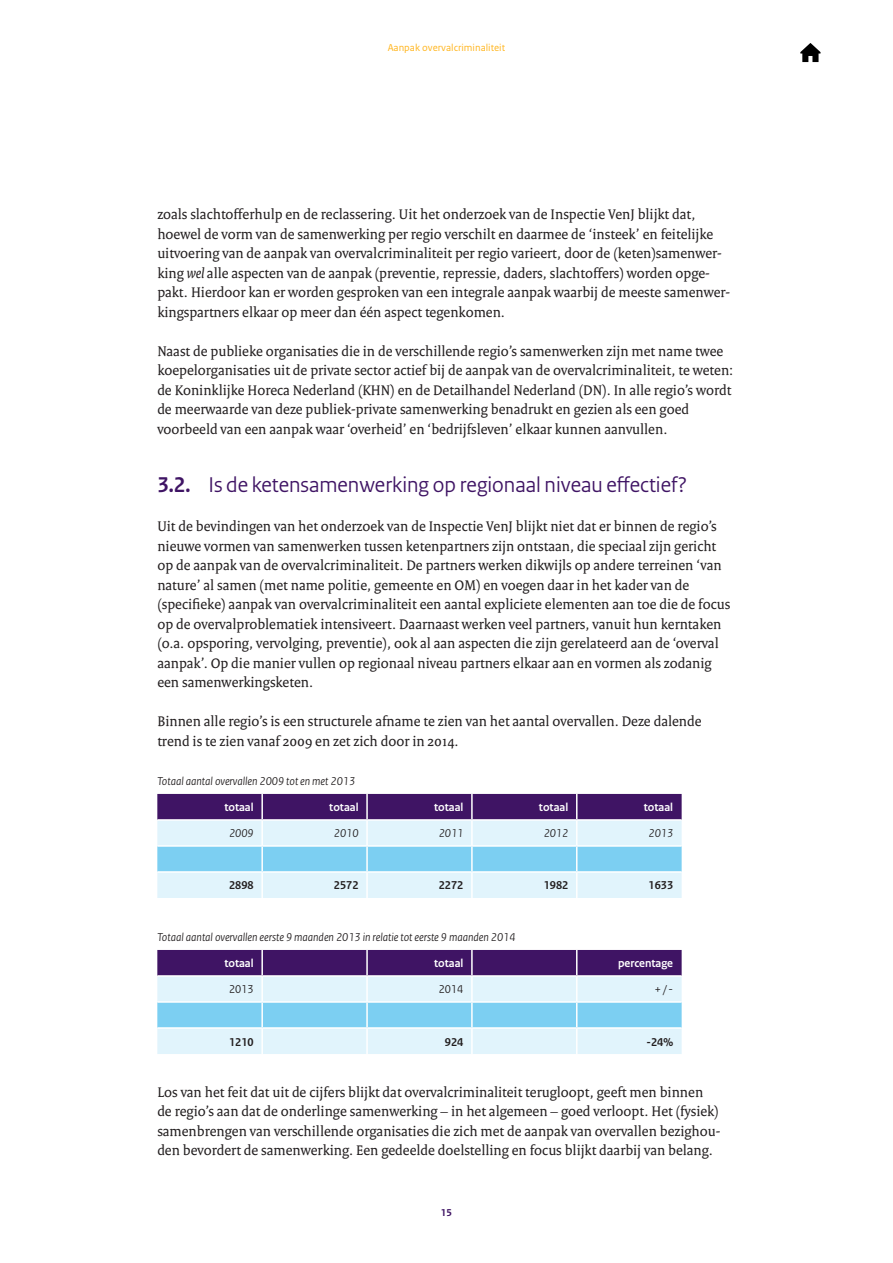
<style>
.page{position:relative;width:893px;height:1263px;background:#fff}
.page>*{position:absolute;margin:0;border:0;box-sizing:border-box;transform-origin:0 0}
.t1{font:22.5px "Rijksoverheid Sans Heading";color:#3f1464}
.t2{font:15px/19.5px "Rijksoverheid Serif";color:#231f20}
.t3{font:italic 12px "Rijksoverheid Sans Heading";color:#231f20}
.t4{font:700 12px "Rijksoverheid Sans Heading";color:#fff}
.t5{font:700 12px "Rijksoverheid Sans Heading";color:#231f20}
.t6{font:12px "Rijksoverheid Sans Heading";color:#231f20}
.t7{font:10.5px "Rijksoverheid Sans Text";color:#ffb620}
.t8{font:700 10.5px "Rijksoverheid Sans Text";color:#3f1464}
.s1{font-style:italic}
.s2{font-weight:700}
</style>
<div class="page">
<svg style="left:800px;top:43px;width:20px;height:19px"></svg>
<svg style="left:157px;top:794px;width:525px;height:104px;background:#a4b6d5"></svg>
<svg style="left:157px;top:950px;width:525px;height:104px;background:#a4b6d5"></svg>
<p class="t7" style="left:388px;top:42px;width:119px">Aanpak overvalcriminaliteit</p>
<p class="t2" style="left:157px;top:205px;width:574px">zoals slachtofferhulp en de reclassering. Uit het onderzoek van de Inspectie VenJ blijkt dat, hoewel de vorm van de samenwerking per regio verschilt en daarmee de ‘insteek’ en feitelijke uitvoering van de aanpak van overvalcriminaliteit per regio varieert, door de (keten)samenwer&shy;king <span class="s1">wel</span> alle aspecten van de aanpak (preventie, repressie, daders, slachtoffers) worden opge&shy;pakt. Hierdoor kan er worden gesproken van een integrale aanpak waarbij de meeste samenwer&shy;kingspartners elkaar op meer dan één aspect tegenkomen.</p>
<p class="t2" style="left:157px;top:341px;width:578px">Naast de publieke organisaties die in de verschillende regio’s samenwerken zijn met name twee koepelorganisaties uit de private sector actief bij de aanpak van de overvalcriminaliteit, te weten: de Koninklijke Horeca Nederland (KHN) en de Detailhandel Nederland (DN). In alle regio’s wordt de meerwaarde van deze publiek-private samenwerking benadrukt en gezien als een goed voorbeeld van een aanpak waar ‘overheid’ en ‘bedrijfsleven’ elkaar kunnen aanvullen.</p>
<h1 class="t1" style="left:157px;top:472px;width:531px"><span class="s2">3.2.</span> Is de ketensamenwerking op regionaal niveau effectief?</h1>
<p class="t2" style="left:157px;top:517px;width:574px">Uit de bevindingen van het onderzoek van de Inspectie VenJ blijkt niet dat er binnen de regio’s nieuwe vormen van samenwerken tussen ketenpartners zijn ontstaan, die speciaal zijn gericht op de aanpak van de overvalcriminaliteit. De partners werken dikwijls op andere terreinen ‘van nature’ al samen (met name politie, gemeente en OM) en voegen daar in het kader van de (specifieke) aanpak van overvalcriminaliteit een aantal expliciete elementen aan toe die de focus op de overvalproblematiek intensiveert. Daarnaast werken veel partners, vanuit hun kerntaken (o.a. opsporing, vervolging, preventie), ook al aan aspecten die zijn gerelateerd aan de ‘overval aanpak’. Op die manier vullen op regionaal niveau partners elkaar aan en vormen als zodanig een samenwerkingsketen.</p>
<p class="t2" style="left:157px;top:712px;width:546px">Binnen alle regio’s is een structurele afname te zien van het aantal overvallen. Deze dalende trend is te zien vanaf 2009 en zet zich door in 2014.</p>
<p class="t3" style="left:157px;top:774px;width:199px">Totaal aantal overvallen 2009 tot en met 2013</p>
<p class="t4" style="left:224px;top:801px;width:31px">totaal</p>
<p class="t4" style="left:329px;top:801px;width:31px">totaal</p>
<p class="t4" style="left:434px;top:801px;width:31px">totaal</p>
<p class="t4" style="left:539px;top:801px;width:31px">totaal</p>
<p class="t4" style="left:644px;top:801px;width:31px">totaal</p>
<p class="t3" style="left:229px;top:827px;width:26px">2009</p>
<p class="t3" style="left:334px;top:827px;width:26px">2010</p>
<p class="t3" style="left:439px;top:827px;width:26px">2011</p>
<p class="t3" style="left:544px;top:827px;width:26px">2012</p>
<p class="t3" style="left:648px;top:827px;width:26px">2013</p>
<p class="t5" style="left:229px;top:879px;width:26px">2898</p>
<p class="t5" style="left:334px;top:879px;width:26px">2572</p>
<p class="t5" style="left:439px;top:879px;width:26px">2272</p>
<p class="t5" style="left:544px;top:879px;width:26px">1982</p>
<p class="t5" style="left:648px;top:879px;width:26px">1633</p>
<p class="t3" style="left:157px;top:930px;width:360px">Totaal aantal overvallen eerste 9 maanden 2013 in relatie tot eerste 9 maanden 2014</p>
<p class="t4" style="left:224px;top:957px;width:31px">totaal</p>
<p class="t4" style="left:434px;top:957px;width:31px">totaal</p>
<p class="t4" style="left:618px;top:957px;width:56px">percentage</p>
<p class="t6" style="left:229px;top:983px;width:26px">2013</p>
<p class="t6" style="left:439px;top:983px;width:26px">2014</p>
<p class="t6" style="left:655px;top:983px;width:20px">+ / -</p>
<p class="t5" style="left:229px;top:1035px;width:26px">1210</p>
<p class="t5" style="left:445px;top:1035px;width:20px">924</p>
<p class="t5" style="left:647px;top:1035px;width:28px">-24%</p>
<p class="t2" style="left:157px;top:1082px;width:565px">Los van het feit dat uit de cijfers blijkt dat overvalcriminaliteit terugloopt, geeft men binnen de regio’s aan dat de onderlinge samenwerking – in het algemeen – goed verloopt. Het (fysiek) samenbrengen van verschillende organisaties die zich met de aanpak van overvallen bezighou&shy;den bevordert de samenwerking. Een gedeelde doelstelling en focus blijkt daarbij van belang.</p>
<p class="t8" style="left:441px;top:1207px;width:13px">15</p>
</div>
